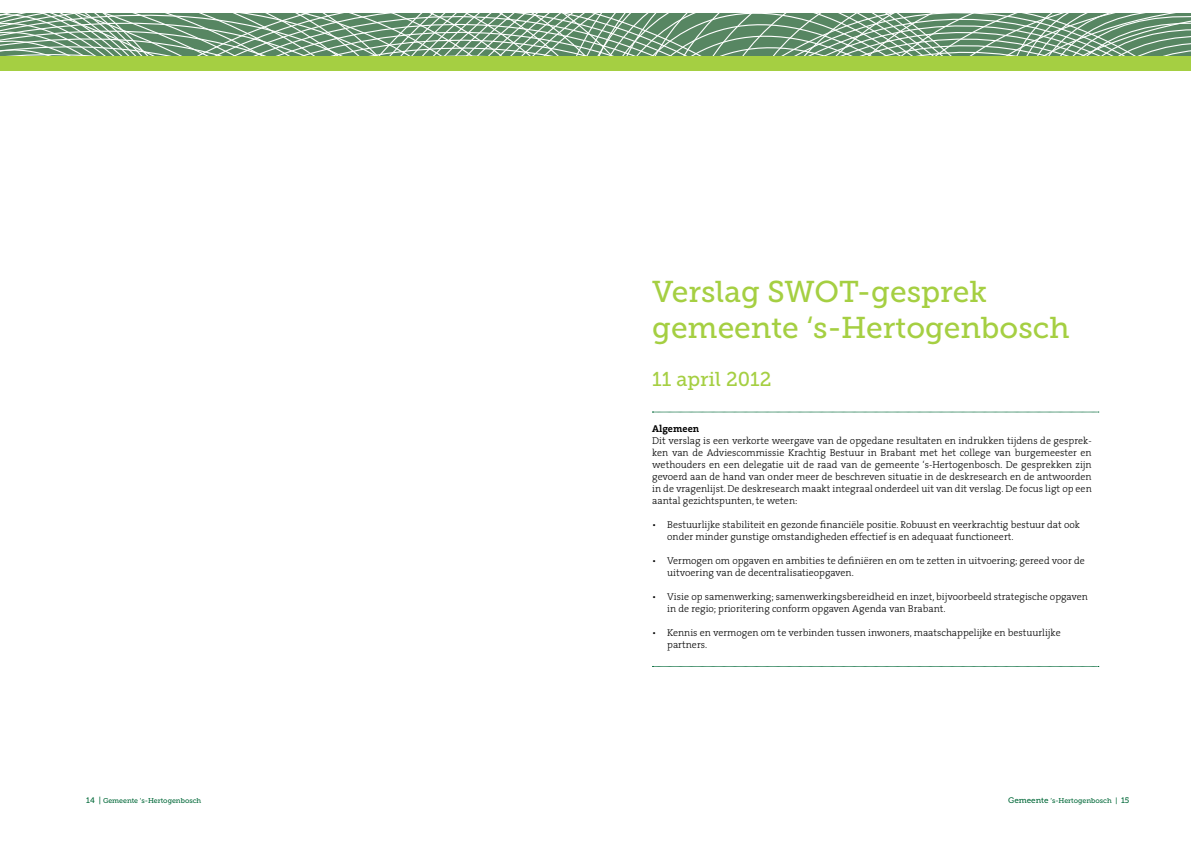
<style>
.page{position:relative;width:1191px;height:842px;background:#fff}
.page>*{position:absolute;margin:0;border:0;box-sizing:border-box;transform-origin:0 0}
.t1{font:30px/36px "Museo Slab 500";color:#a5cf42}
.t2{font:20px "Museo Slab 500";color:#a5cf42}
.t3{font:300 10px/12px "The Serif";color:#000}
.t4{font:700 10px "The Serif";color:#000}
.t5{font:7px "Museo Slab 500";color:#006838}
.s1{font-size:8px}
</style>
<div class="page">
<div style="left:0;top:50px;width:1191px;height:20px;background:#a5cf42"></div>
<svg style="left:0;top:13px;width:1191px;height:42px;background:#81a48a"></svg>
<svg style="left:652px;top:412px;width:446px;height:1px"></svg>
<svg style="left:652px;top:666px;width:446px;height:1px"></svg>
<h1 class="t1" style="left:652px;top:274px;width:419px">Verslag SWOT-gesprek gemeente ‘s-Hertogenbosch</h1>
<h2 class="t2" style="left:652px;top:368px;width:121px">11 april 2012</h2>
<p class="t4" style="left:652px;top:420px;width:49px">Algemeen</p>
<p class="t3" style="left:652px;top:434px;width:441px;text-align:justify">Dit verslag is een verkorte weergave van de opgedane resultaten en indrukken tijdens de gesprek&shy;ken van de Adviescommissie Krachtig Bestuur in Brabant met het college van burgemeester en wethouders en een delegatie uit de raad van de gemeente ‘s-Hertogenbosch. De gesprekken zijn gevoerd aan de hand van onder meer de beschreven situatie in de deskresearch en de antwoorden in de vragenlijst. De deskresearch maakt integraal onderdeel uit van dit verslag. De focus ligt op een aantal gezichtspunten, te weten:</p>
<p class="t3" style="left:667px;top:518px;width:414px;text-indent:-15px">• Bestuurlijke stabiliteit en gezonde financiële positie. Robuust en veerkrachtig bestuur dat ook onder minder gunstige omstandigheden effectief is en adequaat functioneert.</p>
<p class="t3" style="left:667px;top:554px;width:419px;text-indent:-15px">• Vermogen om opgaven en ambities te definiëren en om te zetten in uitvoering; gereed voor de uitvoering van de decentralisatieopgaven.</p>
<p class="t3" style="left:667px;top:590px;width:422px;text-indent:-15px">• Visie op samenwerking; samenwerkingsbereidheid en inzet, bijvoorbeeld strategische opgaven in de regio; prioritering conform opgaven Agenda van Brabant.</p>
<p class="t3" style="left:667px;top:626px;width:395px;text-indent:-15px">• Kennis en vermogen om te verbinden tussen inwoners, maatschappelijke en bestuurlijke partners.</p>
<p class="t5" style="left:86px;top:797px;width:117px"><span class="s1">14 |</span> Gemeente ‘s-Hertogenbosch</p>
<p class="t5" style="left:1008px;top:797px;width:123px"><span class="s1">Gemeente</span> ‘s-Hertogenbosch | <span class="s1">15</span></p>
</div>
